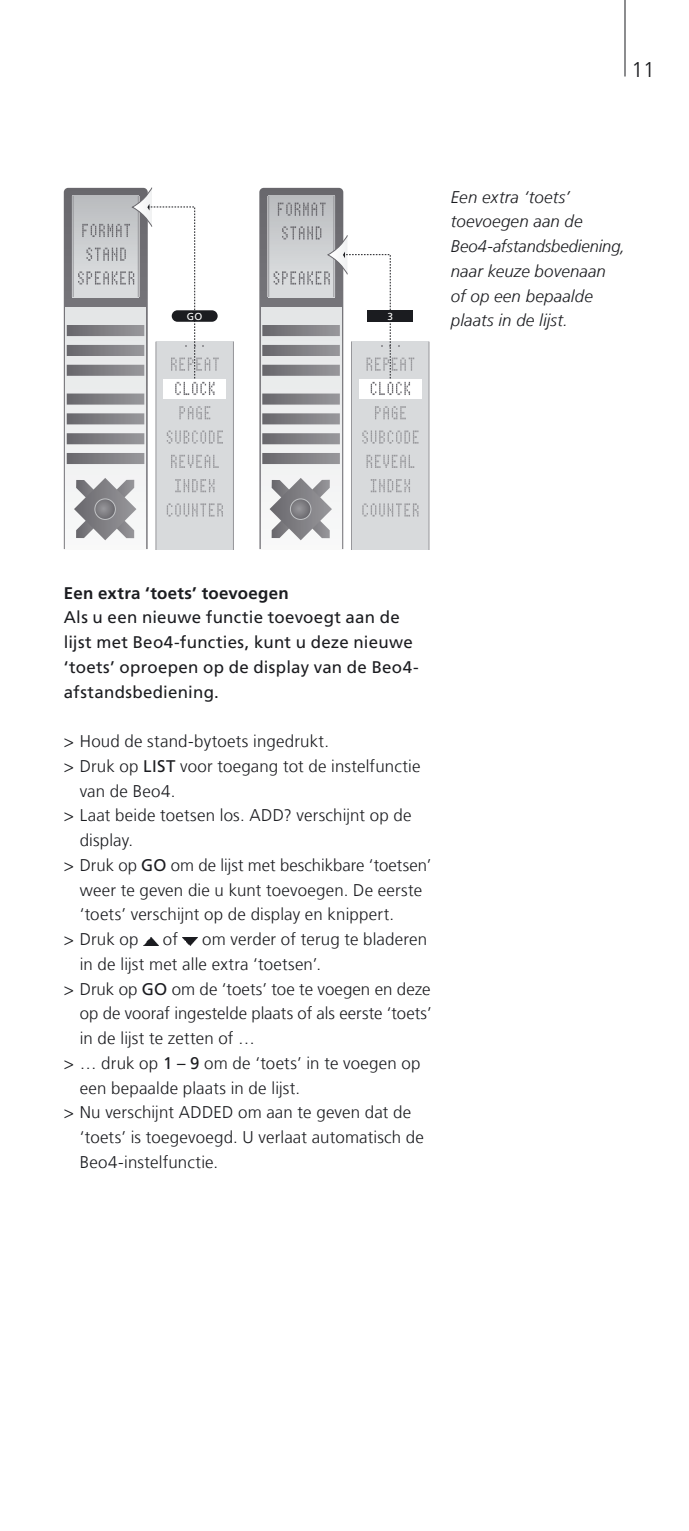
<style>
.page{position:relative;width:689px;height:1531px;background:#fff}
.page>*{position:absolute;margin:0;border:0;box-sizing:border-box;transform-origin:0 0}
.t1{font:300 21.38px "Frutiger";color:#1b1c20}
.t2{font:300 16.88px "Frutiger LT Com";letter-spacing:.01em;color:#1b1c20}
.t3{font:16.88px/24.8px "Frutiger LT Com";letter-spacing:.015em;color:#1b1c20}
.t4{font:italic 300 16.88px/24.8px "Frutiger LT Com";letter-spacing:.005em;color:#1b1c20}
.t5{font:700 16.88px "Frutiger LT Com";letter-spacing:.015em;color:#1b1c20}
.t6{font:10.12px "Frutiger";color:#fff}
.s1{font-weight:400}
</style>
<div class="page">
<img style="left:144px;top:938px;width:14px;height:7px">
<img style="left:183px;top:938px;width:14px;height:7px">
<div style="left:156px;top:342px;width:77px;height:207px;background:#d8dadc"></div>
<hr style="left:233px;top:342px;width:1px;height:207px;background:#97979b">
<div style="left:164px;top:379px;width:62px;height:19px;background:#fff"></div>
<svg style="left:64px;top:188px;width:159px;height:361px"></svg>
<div style="left:172px;top:310px;width:46px;height:12px;background:#1b1c20;border-radius:6px"></div>
<div style="left:351px;top:342px;width:78px;height:207px;background:#d8dadc"></div>
<hr style="left:429px;top:342px;width:1px;height:207px;background:#97979b">
<div style="left:359px;top:379px;width:62px;height:19px;background:#fff"></div>
<svg style="left:259px;top:188px;width:159px;height:361px"></svg>
<div style="left:367px;top:310px;width:46px;height:12px;background:#1b1c20"></div>
<hr style="left:624px;top:0;width:1px;height:77px;background:#1b1c20">
<p class="t6" style="left:187px;top:310px;width:17px">GO</p>
<p class="t6" style="left:387px;top:310px;width:7px">3</p>
<p class="t1" style="left:631px;top:57px;width:25px">11</p>
<p class="t4" style="left:451px;top:184px;width:176px">Een extra ‘toets’ toevoegen aan de<br>Beo4-afstandsbediening, naar keuze bovenaan of op een bepaalde plaats in de lijst.</p>
<p class="t5" style="left:64px;top:583px;width:226px">Een extra ‘toets’ toevoegen</p>
<p class="t3" style="left:64px;top:605px;width:356px">Als u een nieuwe functie toevoegt aan de lijst met Beo4-functies, kunt u deze nieuwe ‘toets’ oproepen op de display van de Beo4- afstandsbediening.</p>
<p class="t2" style="left:64px;top:731px;width:267px">&gt; Houd de stand-bytoets ingedrukt.</p>
<p class="t2" style="left:64px;top:756px;width:358px">&gt; Druk op <span class="s1">LIST</span> voor toegang tot de instelfunctie</p>
<p class="t2" style="left:80px;top:781px;width:97px">van de Beo4.</p>
<p class="t2" style="left:64px;top:806px;width:349px">&gt; Laat beide toetsen los. ADD? verschijnt op de</p>
<p class="t2" style="left:80px;top:830px;width:55px">display.</p>
<p class="t2" style="left:64px;top:855px;width:369px">&gt; Druk op <span class="s1">GO</span> om de lijst met beschikbare ‘toetsen’</p>
<p class="t2" style="left:80px;top:880px;width:344px">weer te geven die u kunt toevoegen. De eerste</p>
<p class="t2" style="left:80px;top:905px;width:316px">‘toets’ verschijnt op de display en knippert.</p>
<p class="t2" style="left:64px;top:929px;width:76px">&gt; Druk op</p>
<p class="t2" style="left:163px;top:929px;width:17px">of</p>
<p class="t2" style="left:202px;top:929px;width:226px">om verder of terug te bladeren</p>
<p class="t2" style="left:80px;top:954px;width:243px">in de lijst met alle extra ‘toetsen’.</p>
<p class="t2" style="left:64px;top:979px;width:368px">&gt; Druk op <span class="s1">GO</span> om de ‘toets’ toe te voegen en deze</p>
<p class="t2" style="left:80px;top:1004px;width:353px">op de vooraf ingestelde plaats of als eerste ‘toets’</p>
<p class="t2" style="left:80px;top:1028px;width:177px">in de lijst te zetten of …</p>
<p class="t2" style="left:64px;top:1053px;width:358px">&gt; … druk op <span class="s1">1 – 9</span> om de ‘toets’ in te voegen op</p>
<p class="t2" style="left:80px;top:1078px;width:222px">een bepaalde plaats in de lijst.</p>
<p class="t2" style="left:64px;top:1103px;width:349px">&gt; Nu verschijnt ADDED om aan te geven dat de</p>
<p class="t2" style="left:80px;top:1127px;width:346px">‘toets’ is toegevoegd. U verlaat automatisch de</p>
<p class="t2" style="left:80px;top:1152px;width:140px">Beo4-instelfunctie.</p>
</div>
